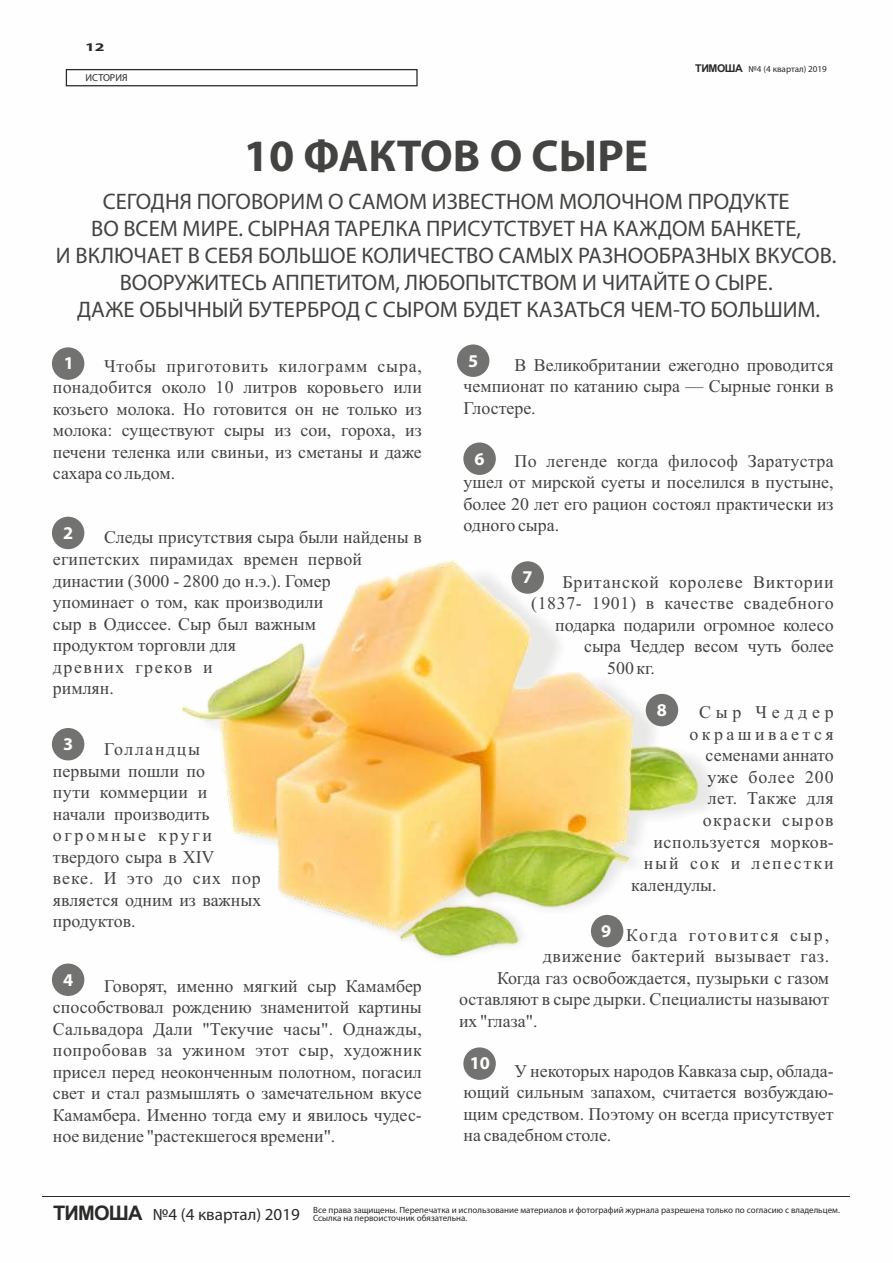
<style>
.page{position:relative;width:893px;height:1263px;background:#fff}
.page>*{position:absolute;margin:0;border:0;box-sizing:border-box;transform-origin:0 0}
.t1{font:700 45px "Myriad Pro";color:#434342}
.t2{font:22.5px/27px "Myriad Pro";color:#434342;text-align:center}
.t3{font:700 18px "Myriad Pro";color:#fefefe}
.t4{font:17.85px/21.6px "Times New Roman";color:#434342;text-align:justify}
.t5{font:17.85px "Times New Roman";letter-spacing:.035em;color:#434342}
.t6{font:17.85px "Times New Roman";letter-spacing:.05em;color:#434342}
.t7{font:17.85px "Times New Roman";letter-spacing:.11em;color:#434342}
.t8{font:17.85px "Times New Roman";letter-spacing:.195em;color:#434342}
.t9{font:17.85px "Times New Roman";letter-spacing:.03em;color:#434342}
.t10{font:17.85px "Times New Roman";letter-spacing:.075em;color:#434342}
.t11{font:17.85px "Times New Roman";letter-spacing:.265em;color:#434342}
.t12{font:16.8px "Myriad Pro";color:#2b2a29}
.t13{font:700 11.7px "Myriad Pro";color:#2b2a29;scale:1.49 1}
.t14{font:700 10.65px "Arial";letter-spacing:-.04em;color:#2b2a29}
.t15{font:10.05px "Myriad Pro";color:#2b2a29}
.t16{font:9px/8.7px "Myriad Pro";color:#2b2a29}
.s1{font-family:"Arial";font-weight:700;font-size:20.1px}
</style>
<div class="page">
<hr style="left:43px;top:1196px;width:807px;height:1px;background:#2b2a29">
<div style="left:66px;top:69px;width:352px;height:17px;border:1px solid #2b2a29"></div>
<div style="left:52px;top:347px;width:32px;height:33px;background:#727271;border-radius:50%"></div>
<div style="left:52px;top:517px;width:32px;height:32px;background:#727271;border-radius:50%"></div>
<div style="left:52px;top:728px;width:32px;height:32px;background:#727271;border-radius:50%"></div>
<div style="left:52px;top:963px;width:32px;height:33px;background:#727271;border-radius:50%"></div>
<div style="left:457px;top:344px;width:32px;height:33px;background:#727271;border-radius:50%"></div>
<div style="left:463px;top:442px;width:33px;height:33px;background:#727271;border-radius:50%"></div>
<div style="left:463px;top:1047px;width:33px;height:33px;background:#727271;border-radius:50%"></div>
<img style="left:182px;top:560px;width:518px;height:398px">
<div style="left:591px;top:915px;width:32px;height:32px;background:#727271;border-radius:50%"></div>
<div style="left:646px;top:694px;width:32px;height:32px;background:#727271;border-radius:50%"></div>
<p class="t13" style="left:85px;top:42px;width:15px">12</p>
<p class="t15" style="left:85px;top:74px;width:44px">ИСТОРИЯ</p>
<h1 class="t1" style="left:244px;top:137px;width:406px">10 ФАКТОВ О СЫРЕ</h1>
<p class="t14" style="left:695px;top:64px;width:49px">ТИМОША</p>
<p class="t16" style="left:748px;top:65px;width:80px">№4 (4 квартал) 2019</p>
<p class="t2" style="left:56px;top:190px;width:782px">СЕГОДНЯ ПОГОВОРИМ О САМОМ ИЗВЕСТНОМ МОЛОЧНОМ ПРОДУКТЕ<br>ВО ВСЕМ МИРЕ. СЫРНАЯ ТАРЕЛКА ПРИСУТСТВУЕТ НА КАЖДОМ БАНКЕТЕ,<br>И ВКЛЮЧАЕТ В СЕБЯ БОЛЬШОЕ КОЛИЧЕСТВО САМЫХ РАЗНООБРАЗНЫХ ВКУСОВ.<br>ВООРУЖИТЕСЬ АППЕТИТОМ, ЛЮБОПЫТСТВОМ И ЧИТАЙТЕ О СЫРЕ.<br>ДАЖЕ ОБЫЧНЫЙ БУТЕРБРОД С СЫРОМ БУДЕТ КАЗАТЬСЯ ЧЕМ-ТО БОЛЬШИМ.</p>
<p class="t3" style="left:64px;top:356px;width:12px">1</p>
<p class="t4" style="left:53px;top:357px;width:370px;text-indent:51px">Чтобы приготовить килограмм сыра, понадобится около 10 литров коровьего или козьего молока. Но готовится он не только из молока: существуют сыры из сои, гороха, из печени теленка или свиньи, из сметаны и даже сахара со льдом.</p>
<p class="t3" style="left:63px;top:525px;width:12px">2</p>
<p class="t4" style="left:53px;top:528px;width:370px;text-align:left;text-indent:51px">Следы присутствия сыра были найдены в египетских пирамидах времен первой династии (3000 - 2800 до н.э.). Гомер<br>упоминает о том, как производили<br>сыр в Одиссее. Сыр был важным<br>продуктом торговли для<br>древних греков и<br>римлян.</p>
<p class="t3" style="left:63px;top:736px;width:12px">3</p>
<p class="t4" style="left:53px;top:740px;width:210px;text-align:left;text-indent:51px">Голландцы первыми пошли по<br>пути коммерции и начали производить огромные круги твердого сыра в XIV<br>веке. И это до сих пор является одним из важных продуктов.</p>
<p class="t3" style="left:63px;top:972px;width:12px">4</p>
<p class="t4" style="left:53px;top:976px;width:370px;text-indent:51px">Говорят, именно мягкий сыр Камамбер способствовал рождению знаменитой картины Сальвадора Дали "Текучие часы". Однажды, попробовав за ужином этот сыр, художник присел перед неоконченным полотном, погасил свет и стал размышлять о замечательном вкусе Камамбера. Именно тогда ему и явилось чудес&shy;ное видение "растекшегося времени".</p>
<p class="t3" style="left:468px;top:353px;width:12px">5</p>
<p class="t4" style="left:464px;top:356px;width:372px;text-indent:51px">В Великобритании ежегодно проводится чемпионат по катанию сыра — Сырные гонки в Глостере.</p>
<p class="t3" style="left:474px;top:451px;width:12px">6</p>
<p class="t4" style="left:464px;top:452px;width:372px;text-indent:51px">По легенде когда философ Заратустра ушел от мирской суеты и поселился в пустыне, более 20 лет его рацион состоял практически из одного сыра.</p>
<p class="t3" style="left:523px;top:570px;width:12px">7</p>
<p class="t6" style="left:562px;top:575px;width:273px">Британской королеве Виктории</p>
<p class="t5" style="left:531px;top:597px;width:304px">(1837- 1901) в качестве свадебного</p>
<p class="t4" style="left:555px;top:616px;width:280px">подарка подарили огромное колесо</p>
<p class="t4" style="left:584px;top:637px;width:251px">сыра Чеддер весом чуть более</p>
<p class="t4" style="left:607px;top:659px;width:49px">500 кг.</p>
<p class="t3" style="left:657px;top:702px;width:12px">8</p>
<p class="t11" style="left:699px;top:706px;width:136px">Сыр Чеддер</p>
<p class="t8" style="left:689px;top:727px;width:146px">окрашивается</p>
<p class="t4" style="left:706px;top:746px;width:130px">семенами аннато</p>
<p class="t6" style="left:708px;top:770px;width:128px">уже более 200</p>
<p class="t9" style="left:708px;top:792px;width:127px">лет. Также для</p>
<p class="t10" style="left:703px;top:813px;width:132px">окраски сыров</p>
<p class="t5" style="left:653px;top:835px;width:182px">используется морков-</p>
<p class="t7" style="left:644px;top:857px;width:191px">ный сок и лепестки</p>
<p class="t4" style="left:631px;top:875px;width:87px">календулы.</p>
<p class="t3" style="left:601px;top:923px;width:12px">9</p>
<p class="t7" style="left:626px;top:928px;width:204px">Когда готовится сыр,</p>
<p class="t5" style="left:543px;top:950px;width:288px">движение бактерий вызывает газ.</p>
<p class="t4" style="left:497px;top:969px;width:334px">Когда газ освобождается, пузырьки с газом</p>
<p class="t4" style="left:459px;top:990px;width:372px">оставляют в сыре дырки. Специалисты называют</p>
<p class="t4" style="left:459px;top:1012px;width:80px">их "глаза".</p>
<p class="t3" style="left:470px;top:1056px;width:22px">10</p>
<p class="t4" style="left:464px;top:1062px;width:372px;text-indent:51px">У некоторых народов Кавказа сыр, облада&shy;ющий сильным запахом, считается возбуждаю&shy;щим средством. Поэтому он всегда присутствует на свадебном столе.</p>
<p class="t12" style="left:53px;top:1208px;width:248px"><span class="s1">ТИМОША</span> №4 (4 квартал) 2019</p>
<p class="t16" style="left:313px;top:1206px;width:528px">Все права защищены. Перепечатка и использование материалов и фотографий журнала разрешена только по согласию с владельцем.<br>Ссылка на первоисточник обязательна.</p>
</div>
